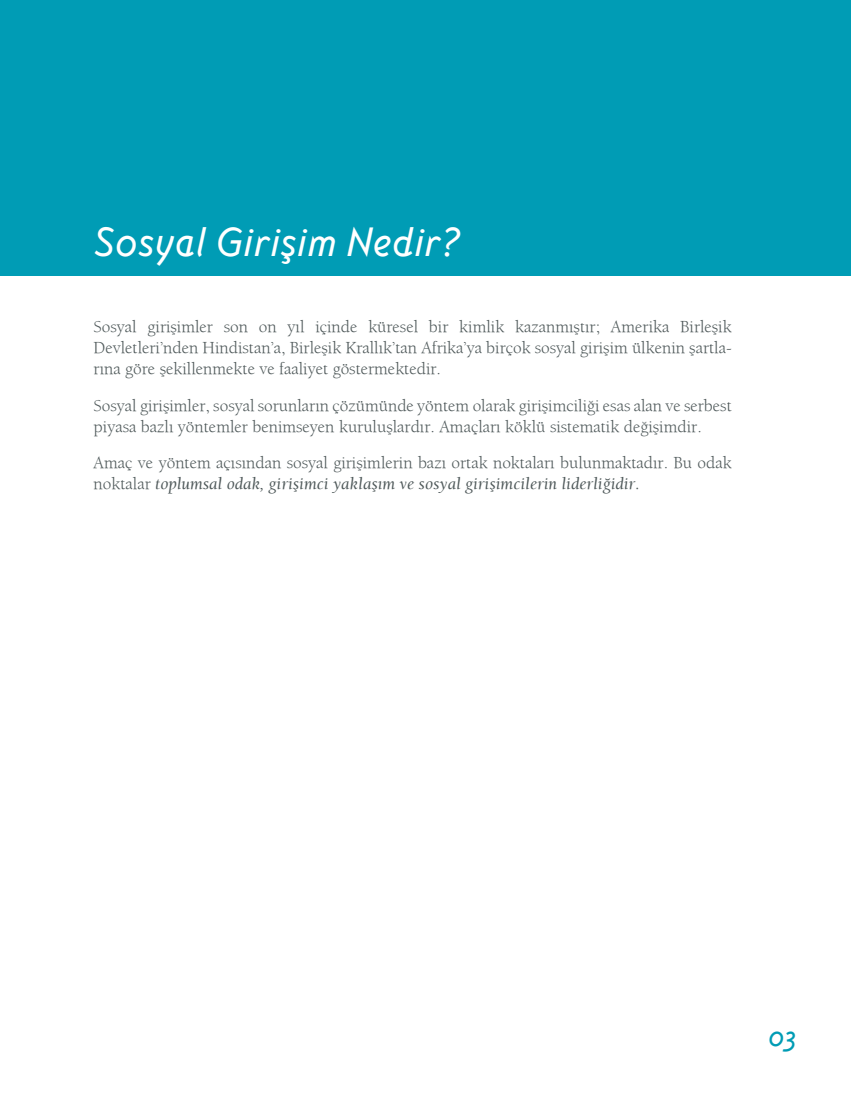
<style>
.page{position:relative;width:851px;height:1106px;background:#fff}
.page>*{position:absolute;margin:0;border:0;box-sizing:border-box;transform-origin:0 0}
.t1{font:italic 500 42px "Ottomat";color:#fff}
.t2{font:italic 500 30px "Ottomat";color:#009cb5}
.t3{font:17.25px/20.7px "Berkeley";color:#4f595a}
.s1{font-style:italic}
</style>
<div class="page">
<div style="left:0;top:0;width:850px;height:276px;background:#009cb5"></div>
<h1 class="t1" style="left:94px;top:217px;width:367px">Sosyal Girişim Nedir?</h1>
<p class="t3" style="left:94px;top:316px;width:639px;text-align:justify">Sosyal girişimler son on yıl içinde küresel bir kimlik kazanmıştır; Amerika Birleşik Devletleri’nden Hindistan’a, Birleşik Krallık’tan Afrika’ya birçok sosyal girişim ülkenin şartla&shy;rına göre şekillenmekte ve faaliyet göstermektedir.</p>
<p class="t3" style="left:94px;top:395px;width:639px">Sosyal girişimler, sosyal sorunların çözümünde yöntem olarak girişimciliği esas alan ve serbest piyasa bazlı yöntemler benimseyen kuruluşlardır. Amaçları köklü sistematik değişimdir.</p>
<p class="t3" style="left:94px;top:452px;width:639px">Amaç ve yöntem açısından sosyal girişimlerin bazı ortak noktaları bulunmaktadır. Bu odak noktalar <span class="s1">toplumsal odak, girişimci yaklaşım ve sosyal girişimcilerin liderliğidir.</span></p>
<h2 class="t2" style="left:767px;top:1017px;width:30px">03</h2>
</div>
